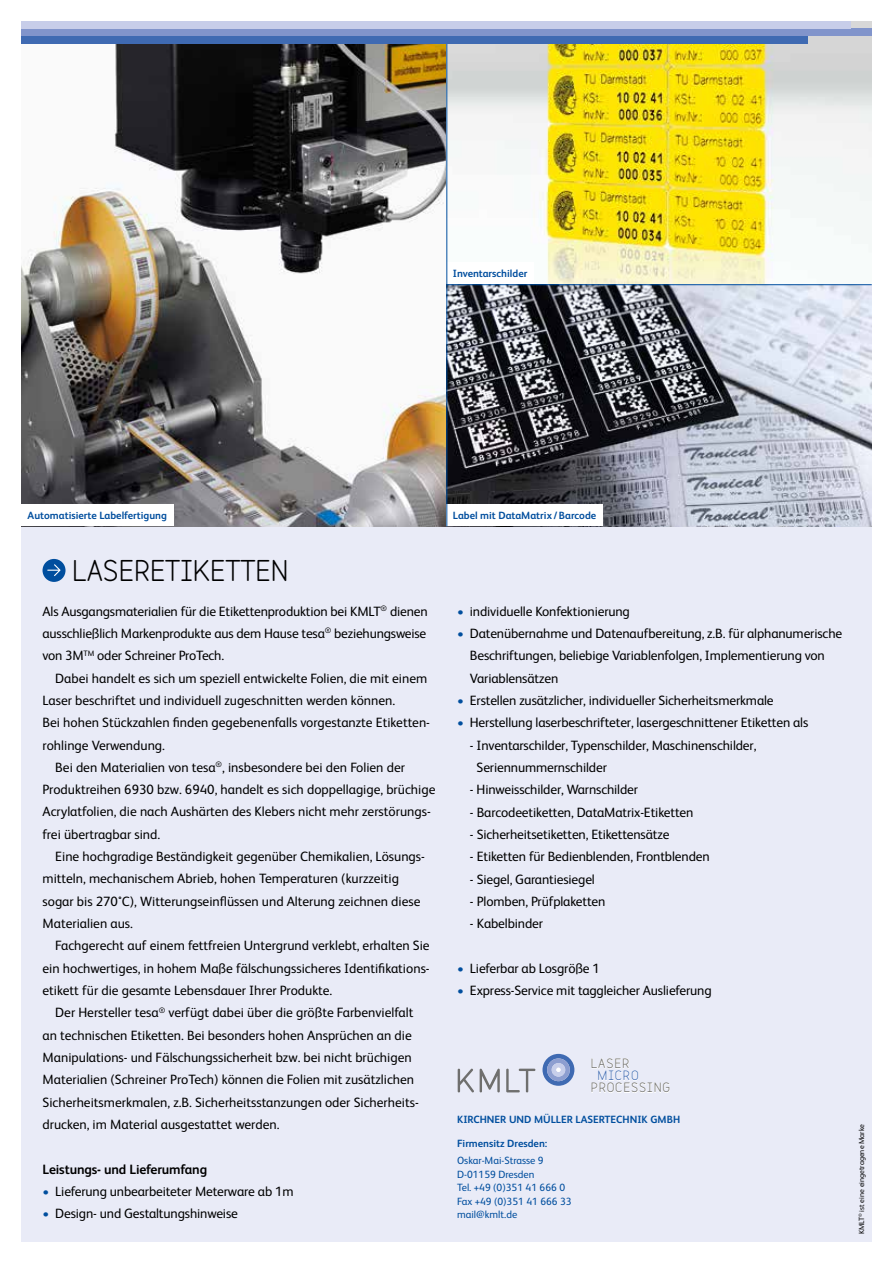
<style>
.page{position:relative;width:893px;height:1263px;background:#fff}
.page>*{position:absolute;margin:0;border:0;box-sizing:border-box;transform-origin:0 0}
.t1{font:700 27px "Variable";color:#000}
.t2{font:13.5px/22.4px "FS Albert";color:#000}
.t3{font:700 13.5px "FS Albert";letter-spacing:-.01em;color:#000}
.t4{font:700 12.15px/24.3px "Variable";color:#6f6f6e}
.t5{font:700 12.15px "Variable";letter-spacing:.07em;color:#3f6ab2}
.t6{font:700 10.5px "FS Albert";color:#004e9e}
.t7{font:10.5px/13.5px "FS Albert";color:#004e9e}
.t8{font:7.5px "FS Albert";color:#000}
.s1{color:#004e9e}
</style>
<div class="page">
<div style="left:21px;top:21px;width:851px;height:1221px;background:#e9ebf7"></div>
<img style="left:21px;top:44px;width:425px;height:482px">
<img style="left:447px;top:21px;width:425px;height:263px">
<svg style="left:447px;top:285px;width:425px;height:241px"></svg>
<div style="left:43px;top:559px;width:23px;height:23px;background:#004e9e;border-radius:50%"></div>
<svg style="left:47px;top:564px;width:13px;height:12px"></svg>
<div style="left:446px;top:262px;width:88px;height:22px;background:#fff"></div>
<hr style="left:446px;top:284px;width:426px;height:1px;background:#004e9e">
<div style="left:446px;top:504px;width:157px;height:22px;background:#fff"></div>
<hr style="left:446px;top:43px;width:1px;height:483px;background:#004e9e">
<div style="left:21px;top:36px;width:787px;height:8px;background:#3f6ab2"></div>
<div style="left:21px;top:29px;width:851px;height:7px;background:#8194cb"></div>
<div style="left:21px;top:21px;width:829px;height:8px;background:#c7cde9"></div>
<svg style="left:542px;top:1054px;width:32px;height:32px"></svg>
<svg style="left:506px;top:1069px;width:29px;height:23px"></svg>
<svg style="left:458px;top:1069px;width:16px;height:23px"></svg>
<svg style="left:480px;top:1069px;width:20px;height:23px"></svg>
<svg style="left:591px;top:1058px;width:79px;height:35px"></svg>
<div style="left:21px;top:504px;width:152px;height:22px;background:#fff"></div>
<p class="t6" style="left:453px;top:266px;width:76px">Inventarschilder</p>
<p class="t6" style="left:28px;top:508px;width:141px">Automatisierte Labelfertigung</p>
<h1 class="t1" style="left:72px;top:554px;width:218px">LASERETIKETTEN</h1>
<p class="t2" style="left:43px;top:599px;width:387px;text-align:justify">Als Ausgangsmaterialien für die Etikettenproduktion bei KMLT<sup>®</sup> dienen ausschließlich Markenprodukte aus dem Hause tesa<sup>®</sup> beziehungsweise von 3M<sup>TM</sup> oder Schreiner ProTech.</p>
<p class="t2" style="left:55px;top:666px;width:374px">Dabei handelt es sich um speziell entwickelte Folien, die mit einem</p>
<p class="t2" style="left:43px;top:688px;width:354px">Laser beschriftet und individuell zugeschnitten werden können.</p>
<p class="t2" style="left:43px;top:711px;width:389px">Bei hohen Stückzahlen finden gegebenenfalls vorgestanzte Etiketten-</p>
<p class="t2" style="left:43px;top:733px;width:124px">rohlinge Verwendung.</p>
<p class="t2" style="left:55px;top:755px;width:351px">Bei den Materialien von tesa<sup>®</sup>, insbesondere bei den Folien der</p>
<p class="t2" style="left:43px;top:778px;width:394px">Produktreihen 6930 bzw. 6940, handelt es sich doppellagige, brüchige</p>
<p class="t2" style="left:43px;top:800px;width:390px">Acrylatfolien, die nach Aushärten des Klebers nicht mehr zerstörungs-</p>
<p class="t2" style="left:43px;top:822px;width:119px">frei übertragbar sind.</p>
<p class="t2" style="left:55px;top:845px;width:371px">Eine hochgradige Beständigkeit gegenüber Chemikalien, Lösungs-</p>
<p class="t2" style="left:43px;top:867px;width:358px">mitteln, mechanischem Abrieb, hohen Temperaturen (kurzzeitig</p>
<p class="t2" style="left:43px;top:889px;width:379px">sogar bis 270°C), Witterungseinflüssen und Alterung zeichnen diese</p>
<p class="t2" style="left:43px;top:912px;width:92px">Materialien aus.</p>
<p class="t2" style="left:55px;top:934px;width:376px">Fachgerecht auf einem fettfreien Untergrund verklebt, erhalten Sie</p>
<p class="t2" style="left:43px;top:956px;width:389px">ein hochwertiges, in hohem Maße fälschungssicheres Identifikations-</p>
<p class="t2" style="left:43px;top:979px;width:291px">etikett für die gesamte Lebensdauer Ihrer Produkte.</p>
<p class="t2" style="left:55px;top:1001px;width:360px">Der Hersteller tesa<sup>®</sup> verfügt dabei über die größte Farbenvielfalt</p>
<p class="t2" style="left:43px;top:1023px;width:371px">an technischen Etiketten. Bei besonders hohen Ansprüchen an die</p>
<p class="t2" style="left:43px;top:1045px;width:371px">Manipulations- und Fälschungssicherheit bzw. bei nicht brüchigen</p>
<p class="t2" style="left:43px;top:1068px;width:373px">Materialien (Schreiner ProTech) können die Folien mit zusätzlichen</p>
<p class="t2" style="left:43px;top:1090px;width:378px">Sicherheitsmerkmalen, z.B. Sicherheitsstanzungen oder Sicherheits-</p>
<p class="t2" style="left:43px;top:1112px;width:238px">drucken, im Material ausgestattet werden.</p>
<p class="t3" style="left:43px;top:1160px;width:166px">Leistungs- und Lieferumfang</p>
<p class="t2" style="left:43px;top:1179px;width:253px"><span class="s1">•</span> Lieferung unbearbeiteter Meterware ab 1m</p>
<p class="t2" style="left:43px;top:1202px;width:197px"><span class="s1">•</span> Design- und Gestaltungshinweise</p>
<p class="t6" style="left:453px;top:508px;width:145px">Label mit DataMatrix / Barcode</p>
<p class="t2" style="left:457px;top:599px;width:174px"><span class="s1">•</span> individuelle Konfektionierung</p>
<p class="t2" style="left:470px;top:621px;width:374px;text-indent:-13px"><span class="s1">•</span> Datenübernahme und Datenaufbereitung, z.B. für alphanumerische<br>Beschriftungen, beliebige Variablenfolgen, Implementierung von<br>Variablensätzen</p>
<p class="t2" style="left:457px;top:688px;width:318px"><span class="s1">•</span> Erstellen zusätzlicher, individueller Sicherheitsmerkmale</p>
<p class="t2" style="left:457px;top:711px;width:353px"><span class="s1">•</span> Herstellung laserbeschrifteter, lasergeschnittener Etiketten als</p>
<p class="t2" style="left:477px;top:733px;width:281px;text-indent:-7px">- Inventarschilder, Typenschilder, Maschinenschilder,<br>Seriennummernschilder</p>
<p class="t2" style="left:470px;top:778px;width:170px">- Hinweisschilder, Warnschilder</p>
<p class="t2" style="left:470px;top:800px;width:225px">- Barcodeetiketten, DataMatrix-Etiketten</p>
<p class="t2" style="left:470px;top:822px;width:201px">- Sicherheitsetiketten, Etikettensätze</p>
<p class="t2" style="left:470px;top:845px;width:241px">- Etiketten für Bedienblenden, Frontblenden</p>
<p class="t2" style="left:470px;top:867px;width:126px">- Siegel, Garantiesiegel</p>
<p class="t2" style="left:470px;top:889px;width:137px">- Plomben, Prüfplaketten</p>
<p class="t2" style="left:470px;top:912px;width:75px">- Kabelbinder</p>
<p class="t2" style="left:457px;top:956px;width:144px"><span class="s1">•</span> Lieferbar ab Losgröße 1</p>
<p class="t2" style="left:457px;top:979px;width:256px"><span class="s1">•</span> Express-Service mit taggleicher Auslieferung</p>
<p class="t4" style="left:591px;top:1051px;width:17px">LASER<br>PROCESSIN</p>
<p class="t5" style="left:598px;top:1068px;width:43px">MICRO</p>
<p class="t4" style="left:662px;top:1075px;width:9px">G</p>
<p class="t6" style="left:457px;top:1112px;width:225px">KIRCHNER UND MÜLLER LASERTECHNIK GMBH</p>
<p class="t6" style="left:457px;top:1136px;width:92px">Firmensitz Dresden:</p>
<p class="t7" style="left:457px;top:1153px;width:116px">Oskar-Mai-Strasse 9<br>D-01159 Dresden<br>Tel. +49 (0)351 41 666 0<br>Fax +49 (0)351 41 666 33 mail@kmlt.de</p>
<p class="t8" style="left:857px;top:1234px;width:111px;rotate:-90deg">KMLT<sup>®</sup> ist eine eingetragene Marke</p>
</div>
